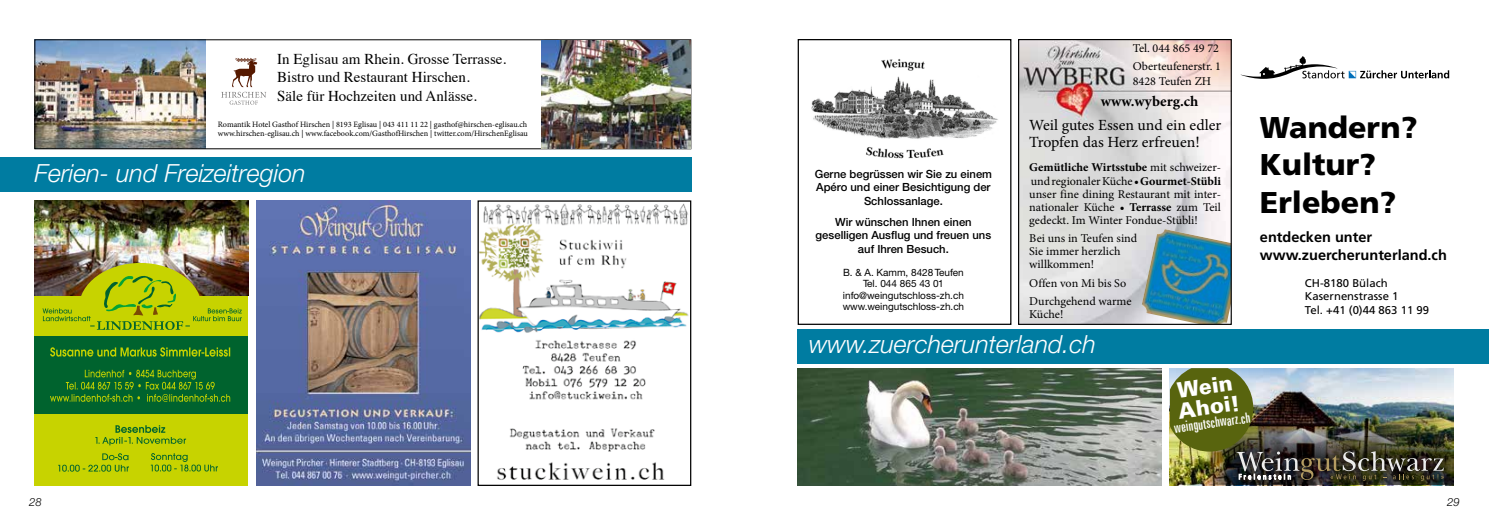
<style>
.page{position:relative;width:1489px;height:525px;background:#fff}
.page>*{position:absolute;margin:0;border:0;box-sizing:border-box;transform-origin:0 0}
.t1{font:900 30px/37.5px "Frutiger LT Std";color:#000}
.t2{font:italic 300 25px "Helvetica Neue";color:#fff}
.t3{font:900 21.62px "Zurich BT";color:#fff}
.t4{font:16.5px/19.8px "Minion Pro";color:#000}
.t5{font:15.5px/16.8px "Minion Pro";color:#000}
.t6{font:15px/18px "Times";color:#000}
.t7{font:700 14.75px "Minion Pro";letter-spacing:.01em;color:#000}
.t8{font:700 14.38px/17.2px "Frutiger LT Std";color:#000}
.t9{font:extra-condensed 14.38px "Zurich BT";color:#fff}
.t10{font:11.88px/13.1px "Minion Pro";color:#000}
.t11{font:500 11.25px/13.5px "Helvetica Neue CE";color:#000;text-align:center}
.t12{font:11.25px/13.5px "Frutiger LT Std";color:#000}
.t13{font:italic 300 11.25px "Helvetica Neue";color:#000}
.t14{font:10px/11.2px "Helvetica Neue CE";color:#000;text-align:center}
.t15{font:8.25px/9.9px "Minion Pro";color:#000}
.s1{font-weight:700}
</style>
<div class="page">
<div style="left:0;top:158px;width:691px;height:34px;background:#007ca1"></div>
<div style="left:797px;top:329px;width:691px;height:34px;background:#007ca1"></div>
<img style="left:479px;top:203px;width:210px;height:277px">
<div style="left:477px;top:200px;width:214px;height:285px;border:1px solid #000"></div>
<div style="left:797px;top:39px;width:214px;height:286px;border:1px solid #000"></div>
<img style="left:256px;top:200px;width:214px;height:285px">
<img style="left:811px;top:59px;width:187px;height:100px">
<img style="left:36px;top:41px;width:170px;height:106px">
<svg style="left:221px;top:58px;width:45px;height:47px"></svg>
<svg style="left:538px;top:149px;width:20px;height:1px"></svg>
<div style="left:34px;top:39px;width:657px;height:110px;border:1px solid #000"></div>
<img style="left:541px;top:40px;width:149px;height:108px">
<svg style="left:1240px;top:56px;width:208px;height:23px"></svg>
<img style="left:1019px;top:41px;width:210px;height:282px">
<img style="left:1141px;top:229px;width:88px;height:94px">
<div style="left:1017px;top:39px;width:214px;height:286px;border:1px solid #000"></div>
<img style="left:1169px;top:368px;width:284px;height:117px">
<div style="left:1206px;top:421px;width:247px;height:64px;background:#000001;opacity:.76"></div>
<img style="left:1169px;top:368px;width:274px;height:112px">
<div style="left:35px;top:295px;width:213px;height:41px;background:#c7d300"></div>
<img style="left:35px;top:200px;width:213px;height:95px">
<div style="left:79px;top:263px;width:123px;height:89px;background:#c7d300;border-radius:50%"></div>
<div style="left:35px;top:336px;width:213px;height:149px;background:#00632e"></div>
<div style="left:35px;top:414px;width:213px;height:71px;background:#c7d300"></div>
<svg style="left:43px;top:273px;width:199px;height:57px"></svg>
<svg style="left:50px;top:369px;width:180px;height:32px"></svg>
<svg style="left:50px;top:347px;width:180px;height:9px"></svg>
<svg style="left:95px;top:425px;width:91px;height:20px"></svg>
<svg style="left:58px;top:453px;width:71px;height:18px"></svg>
<svg style="left:151px;top:453px;width:67px;height:18px"></svg>
<img style="left:797px;top:368px;width:364px;height:117px">
<h3 class="t4" style="left:281px;top:50px;width:248px">In Eglisau am Rhein. Grosse Terrasse.<br>Bistro und Gourmetrestaurant.<br>Säle für Hochzeiten und Anlässe.</h3>
<p class="t6" style="left:277px;top:49px;width:231px">In Eglisau am Rhein. Grosse Terrasse.<br>Bistro und Restaurant Hirschen.<br>Säle für Hochzeiten und Anlässe.</p>
<p class="t15" style="left:218px;top:119px;width:311px">Romantik Hotel Gasthof Hirschen | 8193 Eglisau | 043 411 11 22 | gasthof@hirschen-eglisau.ch www.hirschen-eglisau.ch | www.facebook.com/GasthofHirschen | twitter.com/HirschenEglisau</p>
<h2 class="t2" style="left:35px;top:158px;width:272px">Ferien- und Freizeitregion</h2>
<p class="t13" style="left:29px;top:494px;width:14px">28</p>
<p class="t10" style="left:1132px;top:40px;width:90px;line-height:17.8px">Tel. 044 865 49 72<br>Oberteufenerstr. 1</p>
<p class="t10" style="left:1132px;top:74px;width:80px">8428 Teufen ZH</p>
<p class="t7" style="left:1100px;top:91px;width:99px">www.wyberg.ch</p>
<p class="t11" style="left:814px;top:167px;width:179px">Gerne begrüssen wir Sie zu einem<br>Apéro und einer Besichtigung der<br>Schlossanlage.</p>
<p class="t11" style="left:815px;top:215px;width:177px">Wir wünschen Ihnen einen geselligen Ausflug und freuen uns auf Ihren Besuch.</p>
<p class="t14" style="left:842px;top:267px;width:123px">B. &amp; A. Kamm, 8428 Teufen<br>Tel. 044 865 43 01 info@weingutschloss-zh.ch www.weingutschloss-zh.ch</p>
<h3 class="t5" style="left:1029px;top:117px;width:193px">Weil gutes Essen und ein edler<br>Tropfen das Herz erfreuen!</h3>
<p class="t10" style="left:1029px;top:161px;width:193px;text-align:justify"><span class="s1">Gemütliche Wirtsstube</span> mit schweizer&shy;und regionaler Küche <span class="s1">• Gourmet-Stübli </span>unser fine dining Restaurant mit inter&shy;nationaler Küche <span class="s1">• Terrasse</span> zum Teil gedeckt. Im Winter Fondue-Stübli!</p>
<p class="t10" style="left:1029px;top:232px;width:109px">Bei uns in Teufen sind<br>Sie immer herzlich willkommen!</p>
<p class="t10" style="left:1029px;top:274px;width:104px;line-height:18.2px">Offen von Mi bis So<br>Durchgehend warme</p>
<p class="t10" style="left:1029px;top:307px;width:36px">Küche!</p>
<h2 class="t2" style="left:809px;top:329px;width:288px">www.zuercherunterland.ch</h2>
<h3 class="t3" style="left:1175px;top:377px;width:57px;rotate:-8deg">Wein</h3>
<p class="t9" style="left:1172px;top:419px;width:78px;rotate:-8deg">weingutschwarz.ch</p>
<h3 class="t3" style="left:1176px;top:398px;width:63px;rotate:-8deg">Ahoi!</h3>
<h1 class="t1" style="left:1259px;top:108px;width:159px">Wandern?<br>Kultur?<br>Erleben?</h1>
<p class="t8" style="left:1259px;top:228px;width:188px">entdecken unter www.zuercherunterland.ch</p>
<p class="t12" style="left:1304px;top:276px;width:126px">CH-8180 Bülach<br>Kasernenstrasse 1<br>Tel. +41 (0)44 863 11 99</p>
<p class="t13" style="left:1447px;top:494px;width:14px">29</p>
</div>
